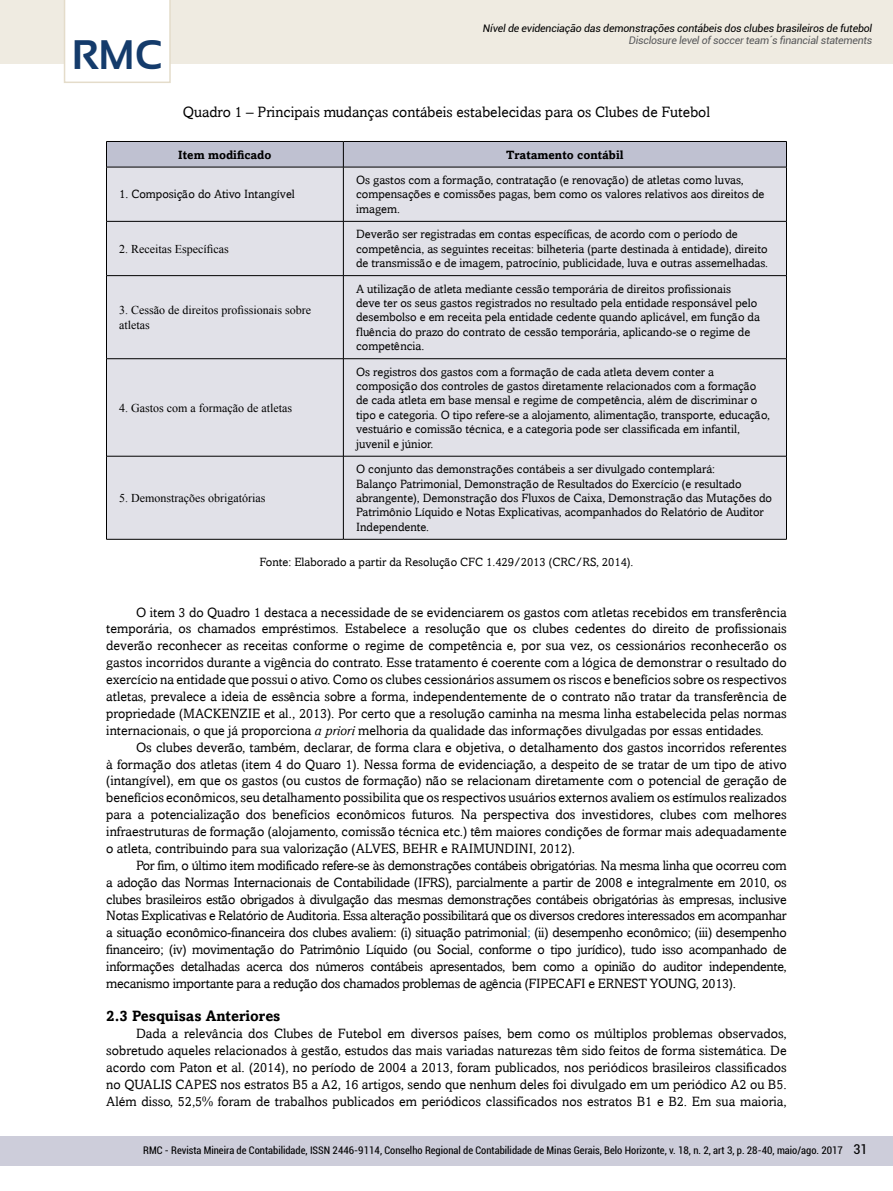
<style>
.page{position:relative;width:893px;height:1191px;background:#fff}
.page>*{position:absolute;margin:0;border:0;box-sizing:border-box;transform-origin:0 0}
.t1{font:700 41.25px "Sansation";color:#143b6b}
.t2{font:15px "Amasis";color:#000}
.t3{font:700 15px "Amasis";color:#000}
.t4{font:13.5px/16.8px "Amasis";color:#000;text-align:justify}
.t5{font:condensed 13.5px "Roboto";color:#000}
.t6{font:12px/14.4px "Amasis";color:#000}
.t7{font:12px/14.4px "Times New Roman";color:#000}
.t8{font:700 12px "Amasis";color:#000}
.t9{font:condensed 10.5px "Roboto";color:#000}
.t10{font:italic 10.5px "Roboto";letter-spacing:-.015em;color:#000}
.t11{font:italic 10.5px "Roboto";letter-spacing:-.02em;color:#58595b}
.s1{font-style:italic}
.s2{color:#0070c0}
</style>
<div class="page">
<div style="left:107px;top:168px;width:679px;height:371px;background:#e1e1e8"></div>
<hr style="left:107px;top:221px;width:236px;height:1px;background:#000">
<hr style="left:344px;top:221px;width:442px;height:1px;background:#000">
<hr style="left:107px;top:275px;width:236px;height:1px;background:#000">
<hr style="left:344px;top:275px;width:442px;height:1px;background:#000">
<hr style="left:107px;top:358px;width:236px;height:1px;background:#000">
<hr style="left:344px;top:358px;width:442px;height:1px;background:#000">
<hr style="left:107px;top:456px;width:236px;height:1px;background:#000">
<hr style="left:344px;top:456px;width:442px;height:1px;background:#000">
<hr style="left:106px;top:167px;width:237px;height:1px;background:#000">
<hr style="left:343px;top:167px;width:444px;height:1px;background:#000">
<svg style="left:106px;top:141px;width:681px;height:26px;background:#b3b5c4"></svg>
<hr style="left:106px;top:167px;width:1px;height:54px;background:#000">
<hr style="left:343px;top:167px;width:1px;height:54px;background:#000">
<hr style="left:786px;top:167px;width:1px;height:54px;background:#000">
<hr style="left:106px;top:221px;width:1px;height:55px;background:#000">
<hr style="left:343px;top:221px;width:1px;height:55px;background:#000">
<hr style="left:786px;top:221px;width:1px;height:55px;background:#000">
<hr style="left:106px;top:276px;width:1px;height:83px;background:#000">
<hr style="left:343px;top:276px;width:1px;height:83px;background:#000">
<hr style="left:786px;top:276px;width:1px;height:83px;background:#000">
<hr style="left:106px;top:359px;width:1px;height:97px;background:#000">
<hr style="left:343px;top:359px;width:1px;height:97px;background:#000">
<hr style="left:786px;top:359px;width:1px;height:97px;background:#000">
<hr style="left:106px;top:456px;width:1px;height:83px;background:#000">
<hr style="left:343px;top:456px;width:1px;height:83px;background:#000">
<hr style="left:786px;top:456px;width:1px;height:83px;background:#000">
<hr style="left:106px;top:539px;width:237px;height:1px;background:#000">
<hr style="left:343px;top:539px;width:444px;height:1px;background:#000">
<div style="left:0;top:1135px;width:893px;height:30px;background:#cdcdda"></div>
<div style="left:0;top:0;width:893px;height:64px;background:#efebe1"></div>
<div style="left:64px;top:0;width:107px;height:83px;background:#fff"></div>
<h1 class="t1" style="left:72px;top:32px;width:92px">RMC</h1>
<p class="t10" style="left:483px;top:21px;width:391px">Nível de evidenciação das demonstrações contábeis dos clubes brasileiros de futebol</p>
<p class="t11" style="left:629px;top:33px;width:245px">Disclosure level of soccer team´s financial statements</p>
<p class="t2" style="left:183px;top:103px;width:529px">Quadro 1 – Principais mudanças contábeis estabelecidas para os Clubes de Futebol</p>
<p class="t8" style="left:178px;top:147px;width:95px">Item modificado</p>
<p class="t8" style="left:506px;top:147px;width:119px">Tratamento contábil</p>
<p class="t6" style="left:119px;top:187px;width:177px">1. Composição do Ativo Intangível</p>
<p class="t6" style="left:356px;top:173px;width:410px">Os gastos com a formação, contratação (e renovação) de atletas como luvas, compensações e comissões pagas, bem como os valores relativos aos direitos de imagem.</p>
<p class="t7" style="left:119px;top:241px;width:111px">2. Receitas Específicas</p>
<p class="t7" style="left:119px;top:303px;width:193px">3. Cessão de direitos profissionais sobre atletas</p>
<p class="t7" style="left:119px;top:400px;width:174px">4. Gastos com a formação de atletas</p>
<p class="t6" style="left:356px;top:227px;width:413px">Deverão ser registradas em contas específicas, de acordo com o período de competência, as seguintes receitas: bilheteria (parte destinada à entidade), direito de transmissão e de imagem, patrocínio, publicidade, luva e outras assemelhadas.</p>
<p class="t6" style="left:356px;top:281px;width:405px">A utilização de atleta mediante cessão temporária de direitos profissionais<br>deve ter os seus gastos registrados no resultado pela entidade responsável pelo desembolso e em receita pela entidade cedente quando aplicável, em função da fluência do prazo do contrato de cessão temporária, aplicando-se o regime de competência.</p>
<p class="t6" style="left:356px;top:364px;width:415px">Os registros dos gastos com a formação de cada atleta devem conter a composição dos controles de gastos diretamente relacionados com a formação de cada atleta em base mensal e regime de competência, além de discriminar o tipo e categoria. O tipo refere-se a alojamento, alimentação, transporte, educação, vestuário e comissão técnica, e a categoria pode ser classificada em infantil, juvenil e júnior.</p>
<p class="t6" style="left:356px;top:462px;width:417px">O conjunto das demonstrações contábeis a ser divulgado contemplará:<br>Balanço Patrimonial, Demonstração de Resultados do Exercício (e resultado abrangente), Demonstração dos Fluxos de Caixa, Demonstração das Mutações do Patrimônio Líquido e Notas Explicativas, acompanhados do Relatório de Auditor Independente.</p>
<p class="t6" style="left:260px;top:555px;width:375px">Fonte: Elaborado a partir da Resolução CFC 1.429/2013 (CRC/RS, 2014).</p>
<p class="t4" style="left:106px;top:603px;width:682px;text-indent:30px">O item 3 do Quadro 1 destaca a necessidade de se evidenciarem os gastos com atletas recebidos em transferência temporária, os chamados empréstimos. Estabelece a resolução que os clubes cedentes do direito de profissionais deverão reconhecer as receitas conforme o regime de competência e, por sua vez, os cessionários reconhecerão os gastos incorridos durante a vigência do contrato. Esse tratamento é coerente com a lógica de demonstrar o resultado do exercício na entidade que possui o ativo. Como os clubes cessionários assumem os riscos e benefícios sobre os respectivos atletas, prevalece a ideia de essência sobre a forma, independentemente de o contrato não tratar da transferência de propriedade (MACKENZIE et al<span class="s1">.</span>, 2013). Por certo que a resolução caminha na mesma linha estabelecida pelas normas internacionais, o que já proporciona <span class="s1">a priori</span> melhoria da qualidade das informações divulgadas por essas entidades.</p>
<p class="t4" style="left:106px;top:738px;width:682px;text-indent:30px">Os clubes deverão, também, declarar, de forma clara e objetiva, o detalhamento dos gastos incorridos referentes à formação dos atletas (item 4 do Quaro 1). Nessa forma de evidenciação, a despeito de se tratar de um tipo de ativo (intangível), em que os gastos (ou custos de formação) não se relacionam diretamente com o potencial de geração de benefícios econômicos, seu detalhamento possibilita que os respectivos usuários externos avaliem os estímulos realizados para a potencialização dos benefícios econômicos futuros. Na perspectiva dos investidores, clubes com melhores infraestruturas de formação (alojamento, comissão técnica etc.) têm maiores condições de formar mais adequadamente o atleta, contribuindo para sua valorização (ALVES, BEHR e RAIMUNDINI, 2012).</p>
<p class="t4" style="left:106px;top:856px;width:682px;text-indent:30px">Por fim, o último item modificado refere-se às demonstrações contábeis obrigatórias. Na mesma linha que ocorreu com a adoção das Normas Internacionais de Contabilidade (IFRS), parcialmente a partir de 2008 e integralmente em 2010, os clubes brasileiros estão obrigados à divulgação das mesmas demonstrações contábeis obrigatórias às empresas, inclusive Notas Explicativas e Relatório de Auditoria. Essa alteração possibilitará que os diversos credores interessados em acompanhar a situação econômico-financeira dos clubes avaliem: (i) situação patrimonial<span class="s2">;</span> (ii) desempenho econômico; (iii) desempenho financeiro; (iv) movimentação do Patrimônio Líquido (ou Social, conforme o tipo jurídico), tudo isso acompanhado de informações detalhadas acerca dos números contábeis apresentados, bem como a opinião do auditor independente, mecanismo importante para a redução dos chamados problemas de agência (FIPECAFI e ERNEST YOUNG, 2013).</p>
<p class="t3" style="left:106px;top:1007px;width:176px">2.3 Pesquisas Anteriores</p>
<p class="t4" style="left:106px;top:1025px;width:682px;text-indent:30px">Dada a relevância dos Clubes de Futebol em diversos países, bem como os múltiplos problemas observados, sobretudo aqueles relacionados à gestão, estudos das mais variadas naturezas têm sido feitos de forma sistemática. De acordo com Paton et al. (2014), no período de 2004 a 2013, foram publicados, nos periódicos brasileiros classificados no QUALIS CAPES nos estratos B5 a A2, 16 artigos, sendo que nenhum deles foi divulgado em um periódico A2 ou B5.<br>Além disso, 52,5% foram de trabalhos publicados em periódicos classificados nos estratos B1 e B2. Em sua maioria,</p>
<p class="t7" style="left:119px;top:490px;width:148px">5. Demonstrações obrigatórias</p>
<p class="t9" style="left:143px;top:1143px;width:701px">RMC - Revista Mineira de Contabilidade, ISSN 2446-9114, Conselho Regional de Contabilidade de Minas Gerais, Belo Horizonte, v. 18, n. 2, art 3, p. 28-40, maio/ago. 2017</p>
<p class="t5" style="left:853px;top:1140px;width:15px">31</p>
</div>
